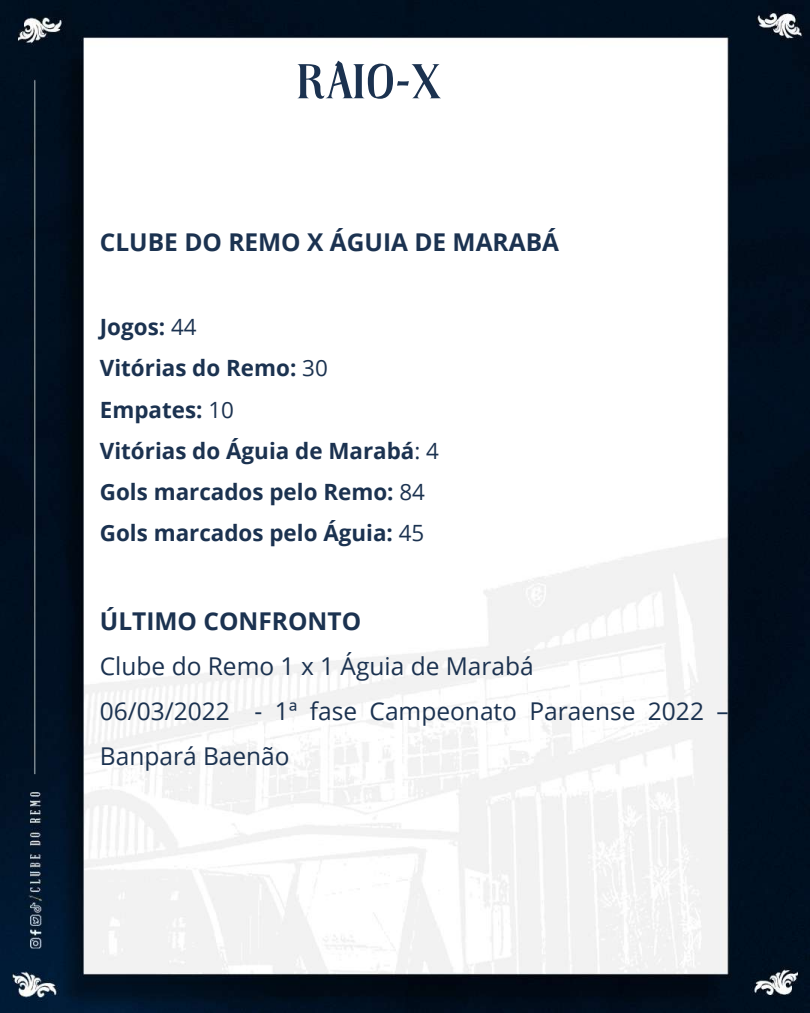
<style>
.page{position:relative;width:810px;height:1013px;background:#fff}
.page>*{position:absolute;margin:0;border:0;box-sizing:border-box;transform-origin:0 0}
.t1{font:700 50.1px "Tropikal";color:#1b3250}
.t2{font:24.5px/45px "Open Sans";color:#1b3250}
.t3{font:700 24.5px "Open Sans";color:#1b3250}
.t4{font:700 22.4px/41.2px "Open Sans";color:#1b3250}
.s1{font-weight:400}
</style>
<div class="page">
<img style="left:0;top:0;width:810px;height:1012px">
<h1 class="t1" style="left:295px;top:61px;width:148px">RAIO-X</h1>
<p class="t3" style="left:100px;top:225px;width:461px">CLUBE DO REMO X ÁGUIA DE MARABÁ</p>
<p class="t4" style="left:100px;top:306px;width:341px">Jogos: <span class="s1">44<br></span>Vitórias do Remo: <span class="s1">30<br></span>Empates: <span class="s1">10<br></span>Vitórias do Águia de Marabá<span class="s1">: 4<br></span>Gols marcados pelo Remo: <span class="s1">84<br></span>Gols marcados pelo Águia: <span class="s1">45</span></p>
<p class="t3" style="left:100px;top:603px;width:263px">ÚLTIMO CONFRONTO</p>
<p class="t2" style="left:100px;top:643px;width:630px">Clube do Remo 1 x 1 Águia de Marabá<br>06/03/2022 - 1ª fase Campeonato Paraense 2022 –<br>Banpará Baenão</p>
</div>
